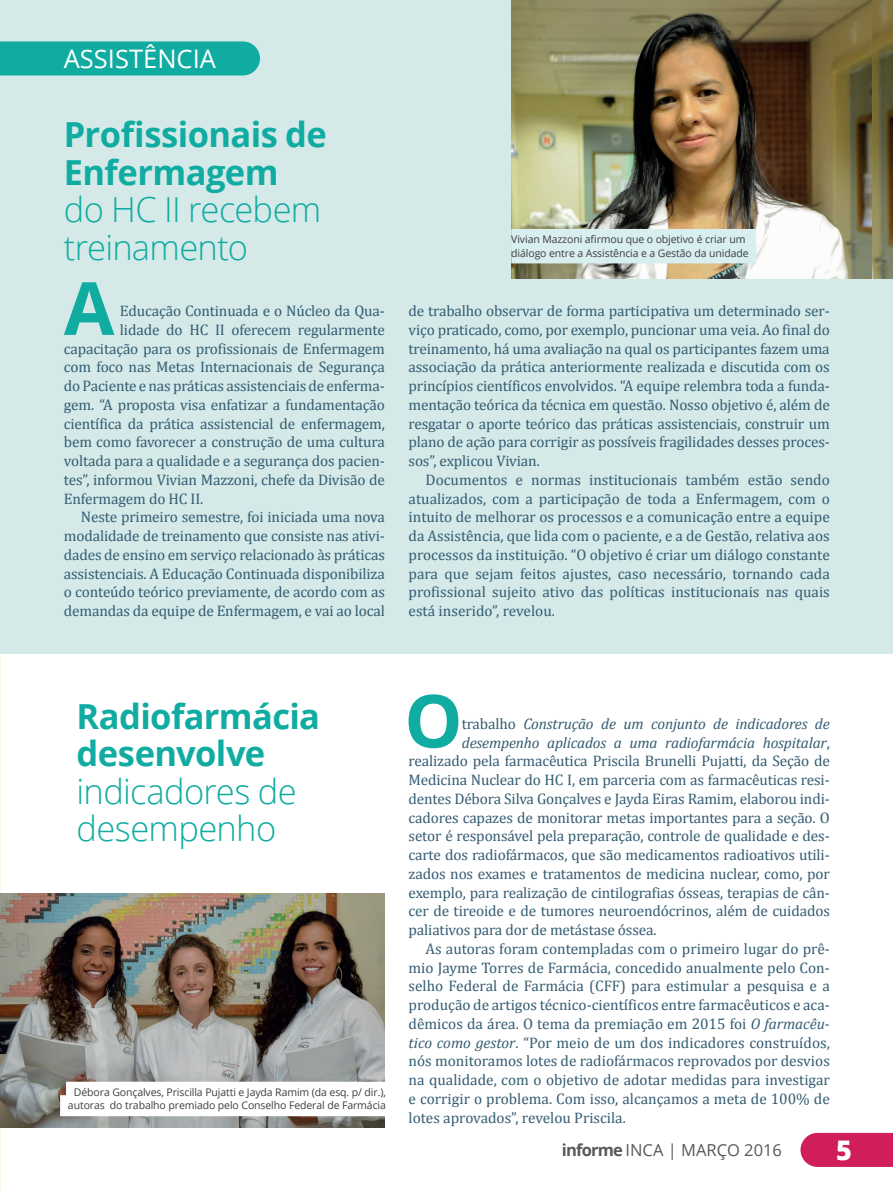
<style>
.page{position:relative;width:893px;height:1191px;background:#fff}
.page>*{position:absolute;margin:0;border:0;box-sizing:border-box;transform-origin:0 0}
.t1{font:700 73.35px "Open Sans";color:#10aca1}
.t2{font:700 34.5px/37.5px "Open Sans";letter-spacing:-.015em;color:#10aca1}
.t3{font:300 34.5px/37.5px "Open Sans";letter-spacing:-.02em;color:#10aca1}
.t4{font:800 27px "Open Sans";color:#fff}
.t5{font:25.5px "Open Sans";color:#fff}
.t6{font:16.5px "Open Sans";color:#57585a}
.t7{font:15.3px/18.8px "Cambria";letter-spacing:-.01em;color:#345c72;text-align:justify}
.t8{font:italic 15.3px "Cambria";letter-spacing:-.01em;color:#345c72}
.t9{font:10.5px/13.5px "Open Sans";letter-spacing:-.01em;color:#3e3e3f;text-align:center}
.s1{font-style:normal}
.s2{font-style:italic}
.s3{font-weight:700}
</style>
<div class="page">
<div style="left:0;top:0;width:893px;height:654px;background:#d4e9e8"></div>
<img style="left:872px;top:0;width:21px;height:279px">
<svg style="left:800px;top:1132px;width:93px;height:34px;background:#d32c67"></svg>
<img style="left:511px;top:0;width:361px;height:279px">
<img style="left:0;top:893px;width:385px;height:234px">
<div style="left:66px;top:1081px;width:320px;height:21px;background:#fff"></div>
<div style="left:60px;top:1095px;width:326px;height:21px;background:#fff"></div>
<div style="left:0;top:41px;width:260px;height:34px;background:#10aca1"></div>
<div style="left:511px;top:229px;width:245px;height:21px;background:#d8eeef"></div>
<div style="left:511px;top:242px;width:245px;height:21px;background:#d8eeef"></div>
<h3 class="t5" style="left:64px;top:42px;width:154px">ASSISTÊNCIA</h3>
<h2 class="t2" style="left:64px;top:115px;width:265px">Profissionais de<br>Enfermagem</h2>
<h2 class="t3" style="left:64px;top:190px;width:259px">do HC II recebem treinamento</h2>
<h1 class="t1" style="left:64px;top:256px;width:52px">A</h1>
<p class="t7" style="left:120px;top:301px;width:266px">Educação Continuada e o Núcleo da Qua-</p>
<p class="t7" style="left:120px;top:320px;width:266px">lidade do HC II oferecem regularmente</p>
<p class="t7" style="left:64px;top:339px;width:323px">capacitação para os profissionais de Enfermagem</p>
<p class="t7" style="left:64px;top:358px;width:323px">com foco nas Metas Internacionais de Segurança</p>
<p class="t7" style="left:64px;top:376px;width:323px">do Paciente e nas práticas assistenciais de enferma-</p>
<p class="t7" style="left:64px;top:395px;width:323px">gem. “A proposta visa enfatizar a fundamentação</p>
<p class="t7" style="left:64px;top:414px;width:323px">científica da prática assistencial de enfermagem,</p>
<p class="t7" style="left:64px;top:433px;width:322px">bem como favorecer a construção de uma cultura</p>
<p class="t7" style="left:64px;top:451px;width:323px">voltada para a qualidade e a segurança dos pacien-</p>
<p class="t7" style="left:64px;top:470px;width:323px">tes”, informou Vivian Mazzoni, chefe da Divisão de</p>
<p class="t7" style="left:64px;top:489px;width:141px">Enfermagem do HC II.</p>
<p class="t7" style="left:81px;top:508px;width:306px">Neste primeiro semestre, foi iniciada uma nova</p>
<p class="t7" style="left:64px;top:526px;width:323px">modalidade de treinamento que consiste nas ativi-</p>
<p class="t7" style="left:64px;top:545px;width:323px">dades de ensino em serviço relacionado às práticas</p>
<p class="t7" style="left:64px;top:564px;width:323px">assistenciais. A Educação Continuada disponibiliza</p>
<p class="t7" style="left:64px;top:583px;width:323px">o conteúdo teórico previamente, de acordo com as</p>
<p class="t7" style="left:64px;top:601px;width:323px">demandas da equipe de Enfermagem, e vai ao local</p>
<p class="t9" style="left:511px;top:232px;width:239px;text-align:left">Vivian Mazzoni afirmou que o objetivo é criar um diálogo entre a Assistência e a Gestão da unidade</p>
<p class="t7" style="left:409px;top:301px;width:423px">de trabalho observar de forma participativa um determinado ser&shy;viço praticado, como, por exemplo, puncionar uma veia. Ao final do treinamento, há uma avaliação na qual os participantes fazem uma associação da prática anteriormente realizada e discutida com os princípios científicos envolvidos. “A equipe relembra toda a funda&shy;mentação teórica da técnica em questão. Nosso objetivo é, além de resgatar o aporte teórico das práticas assistenciais, construir um plano de ação para corrigir as possíveis fragilidades desses proces&shy;sos”, explicou Vivian.</p>
<p class="t7" style="left:409px;top:470px;width:423px;text-indent:17px">Documentos e normas institucionais também estão sendo atualizados, com a participação de toda a Enfermagem, com o intuito de melhorar os processos e a comunicação entre a equipe da Assistência, que lida com o paciente, e a de Gestão, relativa aos processos da instituição. “O objetivo é criar um diálogo constante para que sejam feitos ajustes, caso necessário, tornando cada profissional sujeito ativo das políticas institucionais nas quais está inserido”, revelou.</p>
<h2 class="t2" style="left:77px;top:696px;width:245px">Radiofarmácia desenvolve</h2>
<h2 class="t3" style="left:77px;top:771px;width:222px">indicadores de desempenho</h2>
<p class="t9" style="left:68px;top:1085px;width:319px">Débora Gonçalves, Priscilla Pujatti e Jayda Ramim (da esq. p/ dir.), autoras do trabalho premiado pelo Conselho Federal de Farmácia</p>
<h1 class="t1" style="left:404px;top:669px;width:60px">O</h1>
<p class="t8" style="left:462px;top:714px;width:369px"><span class="s1">trabalho</span> Construção de um conjunto de indicadores de</p>
<p class="t8" style="left:462px;top:733px;width:369px">desempenho aplicados a uma radiofarmácia hospitalar<span class="s1">,</span></p>
<p class="t7" style="left:409px;top:751px;width:423px">realizado pela farmacêutica Priscila Brunelli Pujatti, da Seção de</p>
<p class="t7" style="left:409px;top:770px;width:423px">Medicina Nuclear do HC I, em parceria com as farmacêuticas resi-</p>
<p class="t7" style="left:409px;top:789px;width:423px">dentes Débora Silva Gonçalves e Jayda Eiras Ramim, elaborou indi-</p>
<p class="t7" style="left:409px;top:808px;width:423px">cadores capazes de monitorar metas importantes para a seção. O</p>
<p class="t7" style="left:409px;top:826px;width:423px">setor é responsável pela preparação, controle de qualidade e des-</p>
<p class="t7" style="left:409px;top:845px;width:423px">carte dos radiofármacos, que são medicamentos radioativos utili-</p>
<p class="t7" style="left:409px;top:864px;width:423px">zados nos exames e tratamentos de medicina nuclear, como, por</p>
<p class="t7" style="left:409px;top:883px;width:423px">exemplo, para realização de cintilografias ósseas, terapias de cân-</p>
<p class="t7" style="left:409px;top:901px;width:423px">cer de tireoide e de tumores neuroendócrinos, além de cuidados</p>
<p class="t7" style="left:409px;top:920px;width:249px">paliativos para dor de metástase óssea.</p>
<p class="t7" style="left:426px;top:939px;width:406px">As autoras foram contempladas com o primeiro lugar do prê-</p>
<p class="t7" style="left:409px;top:958px;width:423px">mio Jayme Torres de Farmácia, concedido anualmente pelo Con-</p>
<p class="t7" style="left:409px;top:976px;width:423px">selho Federal de Farmácia (CFF) para estimular a pesquisa e a</p>
<p class="t7" style="left:409px;top:995px;width:423px">produção de artigos técnico-científicos entre farmacêuticos e aca-</p>
<p class="t7" style="left:409px;top:1014px;width:423px">dêmicos da área. O tema da premiação em 2015 foi <span class="s2">O farmacêu-</span></p>
<p class="t7" style="left:409px;top:1033px;width:423px"><span class="s2">tico como gestor</span>. “Por meio de um dos indicadores construídos,</p>
<p class="t7" style="left:409px;top:1051px;width:423px">nós monitoramos lotes de radiofármacos reprovados por desvios</p>
<p class="t7" style="left:409px;top:1070px;width:423px">na qualidade, com o objetivo de adotar medidas para investigar</p>
<p class="t7" style="left:409px;top:1089px;width:423px">e corrigir o problema. Com isso, alcançamos a meta de 100% de</p>
<p class="t7" style="left:409px;top:1108px;width:219px">lotes aprovados”, revelou Priscila.</p>
<p class="t6" style="left:562px;top:1138px;width:221px"><span class="s3">informe</span> INCA | MARÇO 2016</p>
<h3 class="t4" style="left:836px;top:1129px;width:17px">5</h3>
</div>
